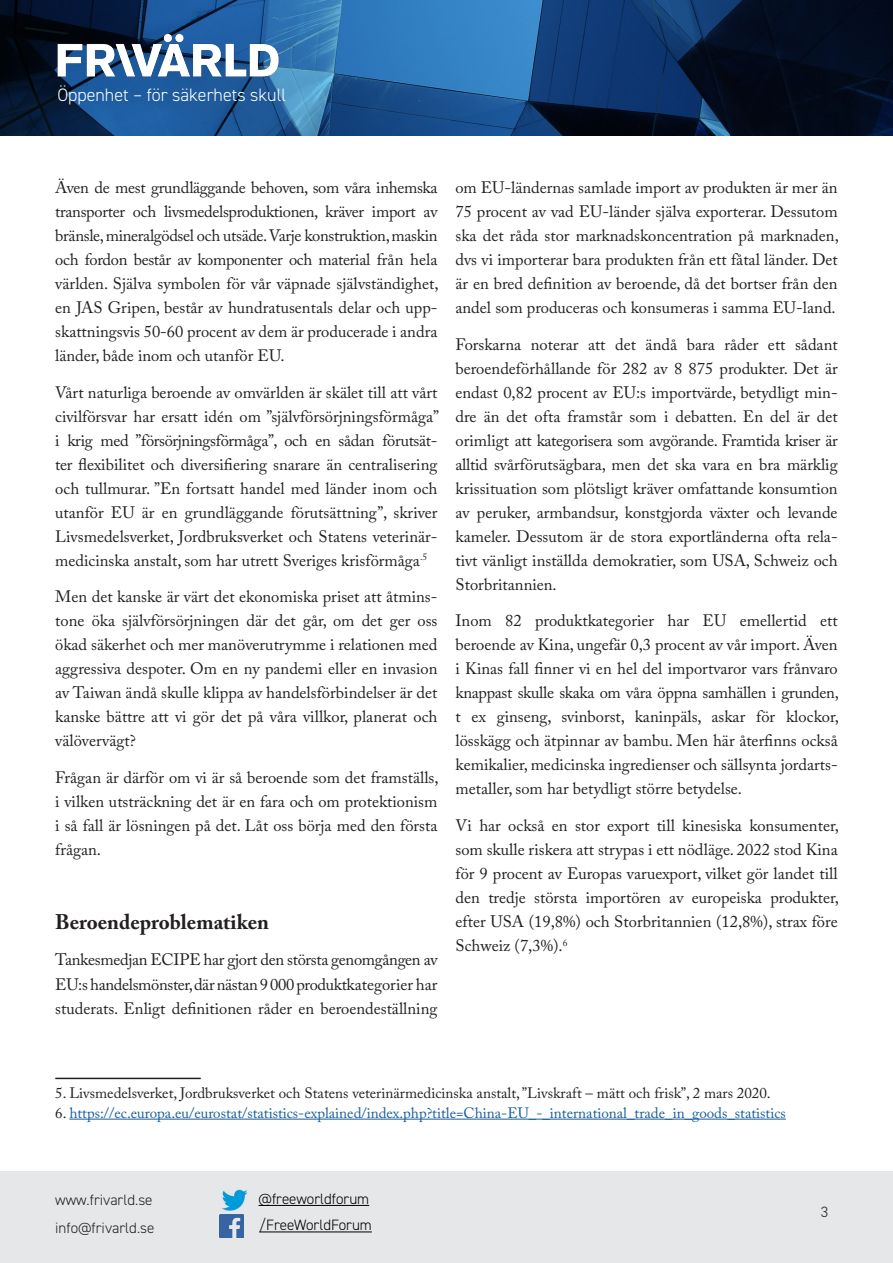
<style>
.page{position:relative;width:893px;height:1263px;background:#fff}
.page>*{position:absolute;margin:0;border:0;box-sizing:border-box;transform-origin:0 0}
.Brödtext{font:700 21px "Adobe Caslon Pro";color:#231f20}
.t1{font:300 18px "DIN2014";color:#fff}
.Brödtext-2{font:16.5px/24px "Adobe Caslon Pro";color:#231f20;text-align:justify}
.Fotnotstext{font:15px "Adobe Caslon Pro";color:#175d9e}
.Fotnotstext-2{font:15px "Adobe Caslon Pro";color:#231f20}
.t2{font:300 15px/28.2px "DIN2014";color:#231f20}
.t3{font:300 15px/26.5px "DIN2014";color:#000}
.s1{color:#231f20}
</style>
<div class="page">
<svg style="left:0;top:0;width:893px;height:136px;background:#163f6c"></svg>
<img style="left:55px;top:33px;width:226px;height:48px">
<div style="left:0;top:1172px;width:893px;height:91px;background:#e6e7e9"></div>
<hr style="left:259px;top:1205px;width:110px;height:1px;background:#000">
<hr style="left:259px;top:1231px;width:113px;height:1px;background:#000">
<img style="left:222px;top:1189px;width:26px;height:22px">
<img style="left:220px;top:1214px;width:23px;height:24px">
<hr style="left:69px;top:1119px;width:717px;height:1px;background:#175d9e">
<hr style="left:55px;top:1078px;width:146px;height:1px;background:#231f20">
<p class="t1" style="left:57px;top:84px;width:230px">Öppenhet – för säkerhets skull</p>
<p class="Brödtext-2" style="left:55px;top:175px;width:385px">Även de mest grundläggande behoven, som våra inhemska transporter och livsmedelsproduktionen, kräver import av bränsle, mineralgödsel och utsäde. Varje konstruktion, maskin och fordon består av komponenter och material från hela världen. Själva symbolen för vår väpnade självständighet, en JAS Gripen, består av hundratusentals delar och upp&shy;skattningsvis 50-60 procent av dem är producerade i andra länder, både inom och utanför EU.</p>
<p class="Brödtext-2" style="left:55px;top:380px;width:385px">Vårt naturliga beroende av omvärlden är skälet till att vårt civilförsvar har ersatt idén om ”självförsörjningsförmåga” i krig med ”försörjningsförmåga”, och en sådan förutsät&shy;ter flexibilitet och diversifiering snarare än centralisering och tullmurar. ”En fortsatt handel med länder inom och utanför EU är en grundläggande förutsättning”, skriver Livsmedelsverket, Jordbruksverket och Statens veterinär&shy;medicinska anstalt, som har utrett Sveriges krisförmåga<sup>.5</sup></p>
<p class="Brödtext-2" style="left:55px;top:585px;width:384px">Men det kanske är värt det ekonomiska priset att åtmins&shy;tone öka självförsörjningen där det går, om det ger oss ökad säkerhet och mer manöverutrymme i relationen med aggressiva despoter. Om en ny pandemi eller en invasion av Taiwan ändå skulle klippa av handelsförbindelser är det kanske bättre att vi gör det på våra villkor, planerat och välövervägt?</p>
<p class="Brödtext-2" style="left:55px;top:765px;width:385px">Frågan är därför om vi är så beroende som det framställs, i vilken utsträckning det är en fara och om protektionism i så fall är lösningen på det. Låt oss börja med den första frågan.</p>
<p class="Brödtext" style="left:55px;top:909px;width:215px">Beroendeproblematiken</p>
<p class="Brödtext-2" style="left:55px;top:948px;width:384px">Tankesmedjan ECIPE har gjort den största genomgången av EU:s handelsmönster,där nästan 9 000 produktkategorier har studerats. Enligt definitionen råder en beroendeställning</p>
<p class="Brödtext-2" style="left:455px;top:175px;width:385px">om EU-ländernas samlade import av produkten är mer än 75 procent av vad EU-länder själva exporterar. Dessutom ska det råda stor marknadskoncentration på marknaden, dvs vi importerar bara produkten från ett fåtal länder. Det är en bred definition av beroende, då det bortser från den andel som produceras och konsumeras i samma EU-land.</p>
<p class="Brödtext-2" style="left:455px;top:332px;width:384px">Forskarna noterar att det ändå bara råder ett sådant beroendeförhållande för 282 av 8 875 produkter. Det är endast 0,82 procent av EU:s importvärde, betydligt min&shy;dre än det ofta framstår som i debatten. En del är det orimligt att kategorisera som avgörande. Framtida kriser är alltid svårförutsägbara, men det ska vara en bra märklig krissituation som plötsligt kräver omfattande konsumtion av peruker, armbandsur, konstgjorda växter och levande kameler. Dessutom är de stora exportländerna ofta rela&shy;tivt vänligt inställda demokratier, som USA, Schweiz och Storbritannien.</p>
<p class="Brödtext-2" style="left:455px;top:609px;width:385px">Inom 82 produktkategorier har EU emellertid ett beroende av Kina, ungefär 0,3 procent av vår import. Även i Kinas fall finner vi en hel del importvaror vars frånvaro knappast skulle skaka om våra öppna samhällen i grunden, t ex ginseng, svinborst, kaninpäls, askar för klockor, lösskägg och ätpinnar av bambu. Men här återfinns också kemikalier, medicinska ingredienser och sällsynta jordarts&shy;metaller, som har betydligt större betydelse.</p>
<p class="Brödtext-2" style="left:455px;top:813px;width:385px">Vi har också en stor export till kinesiska konsumenter, som skulle riskera att strypas i ett nödläge. 2022 stod Kina för 9 procent av Europas varuexport, vilket gör landet till den tredje största importören av europeiska produkter, efter USA (19,8%) och Storbritannien (12,8%), strax före Schweiz (7,3%).<sup>6</sup></p>
<p class="Fotnotstext-2" style="left:55px;top:1084px;width:717px">5. Livsmedelsverket, Jordbruksverket och Statens veterinärmedicinska anstalt, ”Livskraft – mätt och frisk”, 2 mars 2020.</p>
<p class="Fotnotstext" style="left:55px;top:1104px;width:732px"><span class="s1">6.</span> https://ec.europa.eu/eurostat/statistics-explained/index.php?title=China-EU_-_international_trade_in_goods_statistics</p>
<p class="t2" style="left:55px;top:1185px;width:101px">www.frivarld.se info@frivarld.se</p>
<p class="t3" style="left:259px;top:1185px;width:115px">@freeworldforum /FreeWorldForum</p>
<p class="t2" style="left:821px;top:1198px;width:9px">3</p>
</div>
